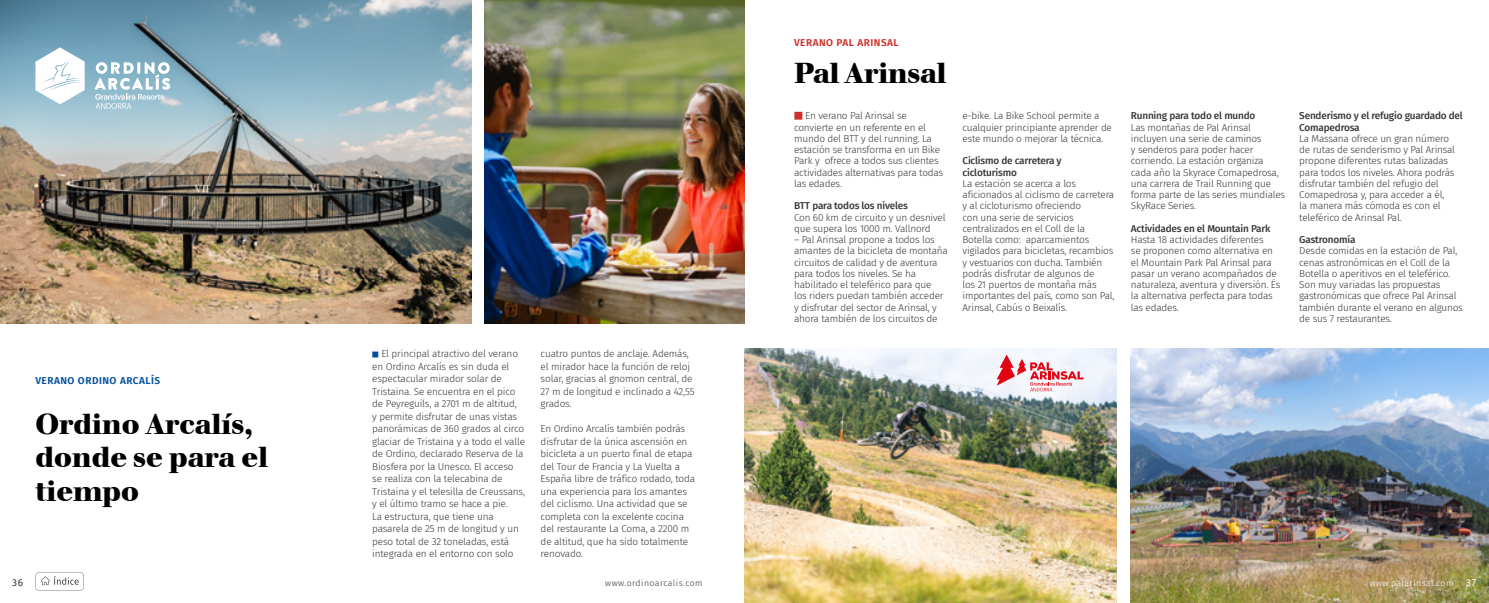
<style>
.page{position:relative;width:1489px;height:603px;background:#fff}
.page>*{position:absolute;margin:0;border:0;box-sizing:border-box;transform-origin:0 0}
.t1{font:700 30px/33.8px "Walbaum Buc T";color:#000}
.t2{font:300 10px/11.2px "Fira Sans";letter-spacing:-.02em;color:#373636}
.t3{font:500 10px/11.2px "Fira Sans";letter-spacing:-.02em;color:#373636}
.t4{font:600 10px "Fira Sans";letter-spacing:.05em;color:#004f9e}
.t5{font:600 10px "Fira Sans";letter-spacing:.05em;color:#ce3029}
.t6{font:10px "Fira Sans";color:#373636}
.t7{font:10px "Fira Sans";color:#fff}
.t8{font:300 8.75px "Fira Sans";letter-spacing:.05em;color:#373636}
.t9{font:300 8.75px "Fira Sans";letter-spacing:.05em;color:#fff}
.s1{font-family:"Source Sans Pro";font-weight:700;font-size:7.5px;color:#004f9e}
.s2{font-family:"Source Sans Pro";font-weight:700;color:#ce3029}
</style>
<div class="page">
<img style="left:1130px;top:348px;width:358px;height:254px">
<img style="left:744px;top:348px;width:372px;height:254px">
<svg style="left:996px;top:354px;width:87px;height:37px"></svg>
<img style="left:484px;top:0;width:260px;height:323px">
<img style="left:0;top:0;width:471px;height:323px">
<svg style="left:35px;top:572px;width:49px;height:18px"></svg>
<svg style="left:35px;top:47px;width:50px;height:57px"></svg>
<svg style="left:95px;top:62px;width:75px;height:47px"></svg>
<p class="t4" style="left:35px;top:372px;width:126px">VERANO ORDINO ARCALÍS</p>
<h1 class="t1" style="left:35px;top:407px;width:234px">Ordino Arcalís, donde se para el tiempo</h1>
<p class="t2" style="left:372px;top:347px;width:154px;line-height:12.5px"><span class="s1">■</span> El principal atractivo del verano en Ordino Arcalís es sin duda el espectacular mirador solar de<br>Tristaina. Se encuentra en el pico de Peyreguils, a 2701 m de altitud,<br>y permite disfrutar de unas vistas panorámicas de 360 grados al circo glaciar de Tristaina y a todo el valle de Ordino, declarado Reserva de la<br>Biosfera por la Unesco. El acceso se realiza con la telecabina de<br>Tristaina y el telesilla de Creussans, y el último tramo se hace a pie.<br>La estructura, que tiene una pasarela de 25 m de longitud y un peso total de 32 toneladas, está integrada en el entorno con solo</p>
<p class="t2" style="left:540px;top:347px;width:156px;line-height:12.5px">cuatro puntos de anclaje. Además, el mirador hace la función de reloj solar, gracias al gnomon central, de<br>27 m de longitud e inclinado a 42,55 grados.</p>
<p class="t2" style="left:540px;top:422px;width:156px;line-height:12.5px">En Ordino Arcalís también podrás disfrutar de la única ascensión en bicicleta a un puerto final de etapa del Tour de Francia y La Vuelta a<br>España libre de tráfico rodado, toda una experiencia para los amantes del ciclismo. Una actividad que se completa con la excelente cocina del restaurante La Coma, a 2200 m de altitud, que ha sido totalmente renovado.</p>
<p class="t5" style="left:794px;top:35px;width:106px">VERANO PAL ARINSAL</p>
<h1 class="t1" style="left:794px;top:57px;width:154px">Pal Arinsal</h1>
<p class="t2" style="left:794px;top:110px;width:151px"><span class="s2">■</span> En verano Pal Arinsal se convierte en un referente en el mundo del BTT y del running. La estación se transforma en un Bike<br>Park y ofrece a todos sus clientes actividades alternativas para todas las edades.</p>
<p class="t3" style="left:794px;top:200px;width:115px">BTT para todos los niveles</p>
<p class="t2" style="left:794px;top:211px;width:153px">Con 60 km de circuito y un desnivel que supera los 1000 m. Vallnord</p>
<p class="t2" style="left:794px;top:234px;width:155px">– Pal Arinsal propone a todos los amantes de la bicicleta de montaña circuitos de calidad y de aventura para todos los niveles. Se ha habilitado el teleférico para que<br>los riders puedan también acceder y disfrutar del sector de Arinsal, y ahora también de los circuitos de</p>
<p class="t2" style="left:962px;top:110px;width:151px">e-bike. La Bike School permite a cualquier principiante aprender de este mundo o mejorar la técnica.</p>
<p class="t3" style="left:962px;top:155px;width:101px">Ciclismo de carretera y cicloturismo</p>
<p class="t2" style="left:962px;top:177px;width:153px">La estación se acerca a los aficionados al ciclismo de carretera y al cicloturismo ofreciendo<br>con una serie de servicios centralizados en el Coll de la<br>Botella como: aparcamientos vigilados para bicicletas, recambios y vestuarios con ducha. También podrás disfrutar de algunos de<br>los 21 puertos de montaña más importantes del país, como son Pal,<br>Arinsal, Cabús o Beixalís.</p>
<p class="t3" style="left:1130px;top:110px;width:126px">Running para todo el mundo</p>
<p class="t2" style="left:1130px;top:121px;width:156px">Las montañas de Pal Arinsal incluyen una serie de caminos<br>y senderos para poder hacer corriendo. La estación organiza cada año la Skyrace Comapedrosa, una carrera de Trail Running que forma parte de las series mundiales<br>SkyRace Series.</p>
<p class="t3" style="left:1130px;top:222px;width:141px">Actividades en el Mountain Park</p>
<p class="t2" style="left:1130px;top:234px;width:151px">Hasta 18 actividades diferentes<br>se proponen como alternativa en el Mountain Park Pal Arinsal para pasar un verano acompañados de naturaleza, aventura y diversión. És la alternativa perfecta para todas las edades.</p>
<p class="t3" style="left:1299px;top:110px;width:165px">Senderismo y el refugio guardado del<br>Comapedrosa</p>
<p class="t2" style="left:1299px;top:132px;width:157px">La Massana ofrece un gran número de rutas de senderismo y Pal Arinsal propone diferentes rutas balizadas para todos los niveles. Ahora podrás disfrutar también del refugio del<br>Comapedrosa y, para acceder a él,<br>la manera más cómoda es con el teleférico de Arinsal Pal.</p>
<p class="t3" style="left:1299px;top:233px;width:58px">Gastronomía</p>
<p class="t2" style="left:1299px;top:245px;width:165px">Desde comidas en la estación de Pal, cenas astronómicas en el Coll de la Botella o aperitivos en el teleférico.<br>Son muy variadas las propuestas gastronómicas que ofrece Pal Arinsal también durante el verano en algunos de sus 7 restaurantes.</p>
<p class="t6" style="left:12px;top:575px;width:12px">36</p>
<p class="t8" style="left:605px;top:576px;width:99px">www.ordinoarcalis.com</p>
<p class="t9" style="left:1369px;top:576px;width:86px">www.palarinsal.com</p>
<p class="t7" style="left:1466px;top:575px;width:11px">37</p>
</div>
